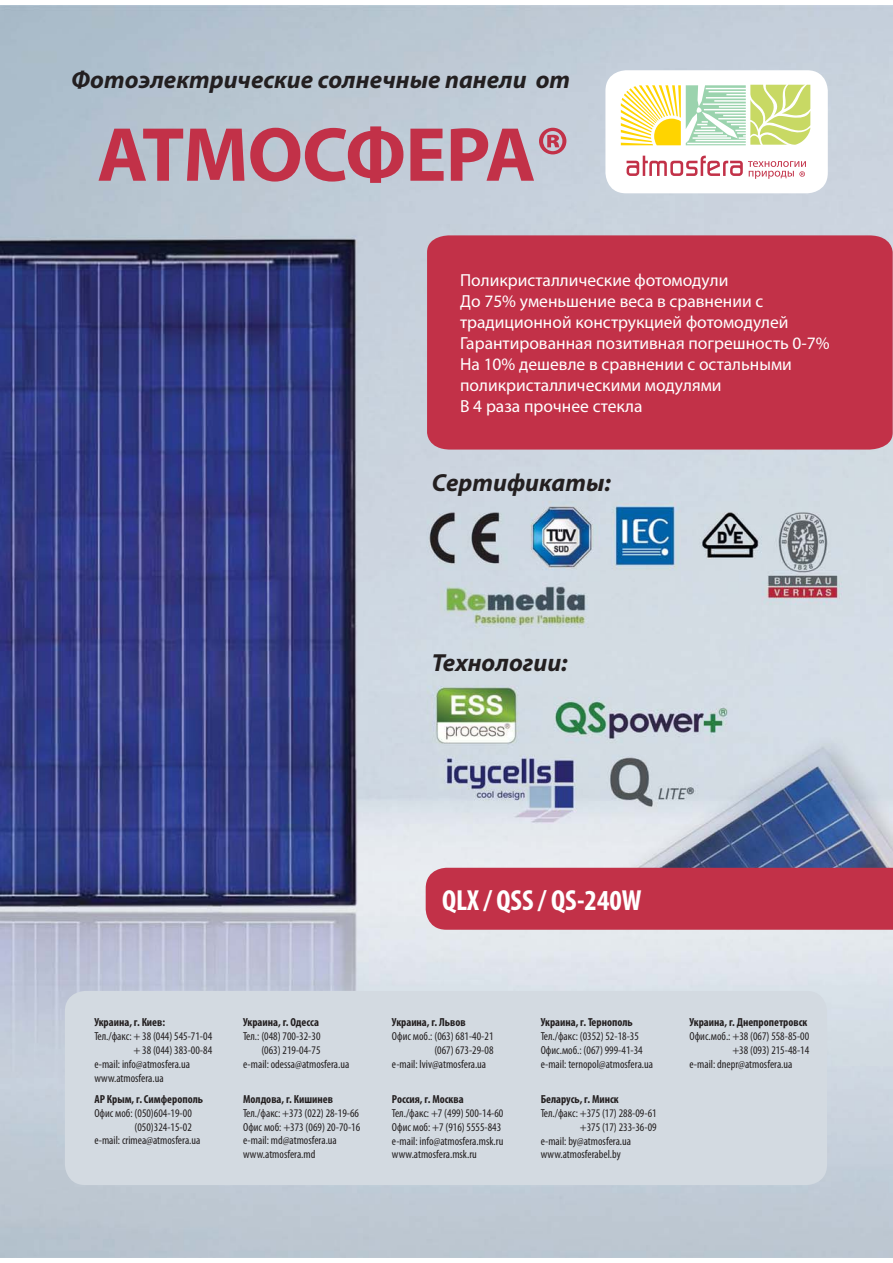
<style>
.page{position:relative;width:893px;height:1263px;background:#fff}
.page>*{position:absolute;margin:0;border:0;box-sizing:border-box;transform-origin:0 0}
.t1{font:700 77.25px "Myriad Pro";letter-spacing:-.015em;color:#c23148}
.t2{font:700 condensed 29.1px "Myriad Pro";color:#fff}
.t3{font:italic 700 24.75px "Myriad Pro";color:#231f20}
.t4{font:17.55px/21px "Myriad Pro";color:#fff}
.t5{font:condensed 11.7px/14px "Myriad Pro";color:#231f20}
.t6{font:700 condensed 11.7px "Myriad Pro";color:#231f20}
</style>
<div class="page">
<img style="left:0;top:5px;width:893px;height:1252px">
<div style="left:605px;top:70px;width:223px;height:123px;background:#fff;border-radius:21px"></div>
<svg style="left:621px;top:85px;width:189px;height:61px"></svg>
<svg style="left:626px;top:156px;width:180px;height:23px"></svg>
<div style="left:427px;top:235px;width:466px;height:215px;background:#c23148"></div>
<div style="left:426px;top:868px;width:467px;height:62px;background:#c23148"></div>
<div style="left:65px;top:991px;width:762px;height:194px;background:#d3dae1;border-radius:21px"></div>
<h3 class="t3" style="left:71px;top:65px;width:501px">Фотоэлектрические солнечные панели от</h3>
<h1 class="t1" style="left:97px;top:109px;width:475px">АТМОСФЕРА®</h1>
<p class="t4" style="left:460px;top:270px;width:371px">Поликристаллические фотомодули<br>До 75% уменьшение веса в сравнении с традиционной конструкцией фотомодулей Гарантированная позитивная погрешность 0-7% На 10% дешевле в сравнении с остальными поликристаллическими модулями<br>В 4 раза прочнее стекла</p>
<h3 class="t3" style="left:432px;top:468px;width:180px">Сертификаты:</h3>
<h3 class="t3" style="left:432px;top:648px;width:137px">Технологии:</h3>
<h2 class="t2" style="left:442px;top:883px;width:201px">QLX / QSS / QS-240W</h2>
<p class="t6" style="left:94px;top:1015px;width:72px">Украина, г. Киев:</p>
<p class="t5" style="left:94px;top:1029px;width:119px">Тел./факс: + 38 (044) 545-71-04</p>
<p class="t5" style="left:133px;top:1043px;width:80px">+ 38 (044) 383-00-84</p>
<p class="t5" style="left:94px;top:1057px;width:97px">e-mail: info@atmosfera.ua</p>
<p class="t5" style="left:94px;top:1071px;width:71px">www.atmosfera.ua</p>
<p class="t6" style="left:94px;top:1092px;width:110px">АР Крым, г. Симферополь</p>
<p class="t5" style="left:94px;top:1105px;width:99px">Офис моб: (050)604-19-00</p>
<p class="t5" style="left:135px;top:1119px;width:59px">(050)324-15-02</p>
<p class="t5" style="left:94px;top:1133px;width:108px">e-mail: crimea@atmosfera.ua</p>
<p class="t6" style="left:243px;top:1015px;width:77px">Украина, г. Одесса</p>
<p class="t5" style="left:243px;top:1029px;width:79px">Тел.: (048) 700-32-30</p>
<p class="t5" style="left:261px;top:1043px;width:61px">(063) 219-04-75</p>
<p class="t5" style="left:243px;top:1057px;width:108px">e-mail: odessa@atmosfera.ua</p>
<p class="t6" style="left:243px;top:1092px;width:91px">Молдова, г. Кишинев</p>
<p class="t5" style="left:243px;top:1106px;width:119px">Тел./факс: +373 (022) 28-19-66<br>Офис моб: +373 (069) 20-70-16 e-mail: md@atmosfera.ua www.atmosfera.md</p>
<p class="t6" style="left:392px;top:1015px;width:75px">Украина, г. Львов</p>
<p class="t5" style="left:392px;top:1029px;width:103px">Офис моб.: (063) 681-40-21</p>
<p class="t5" style="left:434px;top:1043px;width:61px">(067) 673-29-08</p>
<p class="t5" style="left:392px;top:1057px;width:96px">e-mail: lviv@atmosfera.ua</p>
<p class="t6" style="left:392px;top:1092px;width:73px">Россия, г. Москва</p>
<p class="t5" style="left:392px;top:1106px;width:113px">Тел./факс: +7 (499) 500-14-60<br>Офис моб: +7 (916) 5555-843 e-mail: info@atmosfera.msk.ru www.atmosfera.msk.ru</p>
<p class="t6" style="left:541px;top:1015px;width:94px">Украина, г. Тернополь</p>
<p class="t5" style="left:541px;top:1029px;width:114px">Тел./факс: (0352) 52-18-35<br>Офис.моб.: (067) 999-41-34 e-mail: ternopol@atmosfera.ua</p>
<p class="t6" style="left:541px;top:1092px;width:79px">Беларусь, г. Минск</p>
<p class="t5" style="left:541px;top:1106px;width:117px">Тел./факс: +375 (17) 288-09-61</p>
<p class="t5" style="left:580px;top:1119px;width:78px">+375 (17) 233-36-09</p>
<p class="t5" style="left:541px;top:1133px;width:92px">e-mail: by@atmosfera.ua</p>
<p class="t5" style="left:541px;top:1147px;width:81px">www.atmosferabel.by</p>
<p class="t6" style="left:689px;top:1015px;width:119px">Украина, г. Днепропетровск</p>
<p class="t5" style="left:689px;top:1029px;width:121px">Офис.моб.: +38 (067) 558-85-00</p>
<p class="t5" style="left:732px;top:1043px;width:78px">+38 (093) 215-48-14</p>
<p class="t5" style="left:689px;top:1057px;width:104px">e-mail: dnepr@atmosfera.ua</p>
</div>
